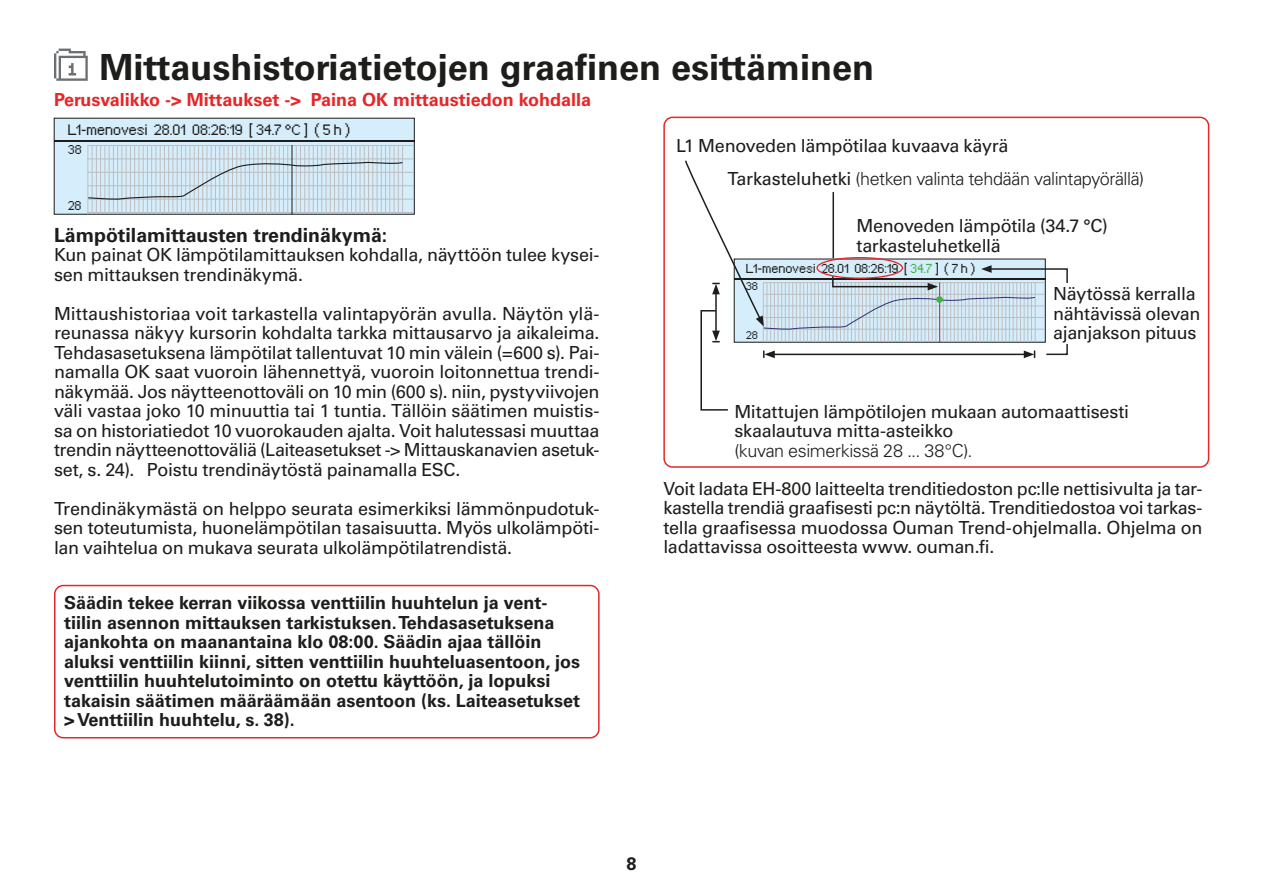
<style>
.page{position:relative;width:1263px;height:893px;background:#fff}
.page>*{position:absolute;margin:0;border:0;box-sizing:border-box;transform-origin:0 0}
.Otsake{font:700 36px "Univers LT Std";color:#1d1d1b}
.Ingressi{font:700 19.5px "Univers LT Std";color:#1d1d1b}
.Leipäteksti_12_pt{font:18px/19.5px "Univers LT Std";letter-spacing:-.02em;color:#1d1d1b;text-align:justify}
.Hakusanat{font:700 18px/19.5px "Univers LT Std";color:#1d1d1b}
.Leipäteksti_12_pt-2{font:300 18px "Univers LT Std";letter-spacing:-.025em;color:#1d1d1b}
.ylämäärite_12___13_B{font:700 18px "Univers LT Std";color:#e52729}
.t1{font:10.5px "px sans nouveaux";letter-spacing:.005em;color:#1d1d1b}
.t2{font:9.15px "px sans nouveaux";letter-spacing:.01em;color:#1d1d1b}
.t3{font:9px "px sans nouveaux";color:#1d1d1b}
.t4{font:7.8px "px sans nouveaux";color:#1d1d1b}
.s1{font-weight:400}
.s2{color:#45ad4a}
</style>
<div class="page">
<div style="left:663px;top:117px;width:546px;height:351px;border:2px solid #e52729;border-radius:9px"></div>
<div style="left:54px;top:118px;width:360px;height:96px;background:#d6eefb"></div>
<hr style="left:54px;top:141px;width:360px;height:1px;background:#1d1d1b">
<hr style="left:92px;top:145px;width:1px;height:69px;background:#bdbec0">
<hr style="left:96px;top:145px;width:1px;height:69px;background:#bdbec0">
<hr style="left:100px;top:145px;width:1px;height:69px;background:#bdbec0">
<hr style="left:105px;top:145px;width:1px;height:69px;background:#bdbec0">
<hr style="left:109px;top:145px;width:1px;height:69px;background:#bdbec0">
<hr style="left:113px;top:145px;width:1px;height:69px;background:#bdbec0">
<hr style="left:117px;top:145px;width:1px;height:69px;background:#bdbec0">
<hr style="left:122px;top:145px;width:1px;height:69px;background:#bdbec0">
<hr style="left:126px;top:145px;width:1px;height:69px;background:#bdbec0">
<hr style="left:130px;top:145px;width:1px;height:69px;background:#bdbec0">
<hr style="left:134px;top:145px;width:1px;height:69px;background:#bdbec0">
<hr style="left:139px;top:145px;width:1px;height:69px;background:#bdbec0">
<hr style="left:143px;top:145px;width:1px;height:69px;background:#bdbec0">
<hr style="left:147px;top:145px;width:1px;height:69px;background:#bdbec0">
<hr style="left:151px;top:145px;width:1px;height:69px;background:#bdbec0">
<hr style="left:156px;top:145px;width:1px;height:69px;background:#bdbec0">
<hr style="left:160px;top:145px;width:1px;height:69px;background:#bdbec0">
<hr style="left:164px;top:145px;width:1px;height:69px;background:#bdbec0">
<hr style="left:168px;top:145px;width:1px;height:69px;background:#bdbec0">
<hr style="left:173px;top:145px;width:1px;height:69px;background:#bdbec0">
<hr style="left:177px;top:145px;width:1px;height:69px;background:#bdbec0">
<hr style="left:181px;top:145px;width:1px;height:69px;background:#bdbec0">
<hr style="left:185px;top:145px;width:1px;height:69px;background:#bdbec0">
<hr style="left:190px;top:145px;width:1px;height:69px;background:#bdbec0">
<hr style="left:194px;top:145px;width:1px;height:69px;background:#bdbec0">
<hr style="left:198px;top:145px;width:1px;height:69px;background:#bdbec0">
<hr style="left:202px;top:145px;width:1px;height:69px;background:#bdbec0">
<hr style="left:207px;top:145px;width:1px;height:69px;background:#bdbec0">
<hr style="left:211px;top:145px;width:1px;height:69px;background:#bdbec0">
<hr style="left:215px;top:145px;width:1px;height:69px;background:#bdbec0">
<hr style="left:219px;top:145px;width:1px;height:69px;background:#bdbec0">
<hr style="left:224px;top:145px;width:1px;height:69px;background:#bdbec0">
<hr style="left:228px;top:145px;width:1px;height:69px;background:#bdbec0">
<hr style="left:232px;top:145px;width:1px;height:69px;background:#bdbec0">
<hr style="left:236px;top:145px;width:1px;height:69px;background:#bdbec0">
<hr style="left:241px;top:145px;width:1px;height:69px;background:#bdbec0">
<hr style="left:249px;top:145px;width:1px;height:69px;background:#bdbec0">
<hr style="left:253px;top:145px;width:1px;height:69px;background:#bdbec0">
<hr style="left:258px;top:145px;width:1px;height:69px;background:#bdbec0">
<hr style="left:262px;top:145px;width:1px;height:69px;background:#bdbec0">
<hr style="left:266px;top:145px;width:1px;height:69px;background:#bdbec0">
<hr style="left:270px;top:145px;width:1px;height:69px;background:#bdbec0">
<hr style="left:275px;top:145px;width:1px;height:69px;background:#bdbec0">
<hr style="left:279px;top:145px;width:1px;height:69px;background:#bdbec0">
<hr style="left:283px;top:145px;width:1px;height:69px;background:#bdbec0">
<hr style="left:287px;top:145px;width:1px;height:69px;background:#bdbec0">
<hr style="left:296px;top:145px;width:1px;height:69px;background:#bdbec0">
<hr style="left:300px;top:145px;width:1px;height:69px;background:#bdbec0">
<hr style="left:304px;top:145px;width:1px;height:69px;background:#bdbec0">
<hr style="left:309px;top:145px;width:1px;height:69px;background:#bdbec0">
<hr style="left:313px;top:145px;width:1px;height:69px;background:#bdbec0">
<hr style="left:317px;top:145px;width:1px;height:69px;background:#bdbec0">
<hr style="left:321px;top:145px;width:1px;height:69px;background:#bdbec0">
<hr style="left:326px;top:145px;width:1px;height:69px;background:#bdbec0">
<hr style="left:330px;top:145px;width:1px;height:69px;background:#bdbec0">
<hr style="left:334px;top:145px;width:1px;height:69px;background:#bdbec0">
<hr style="left:338px;top:145px;width:1px;height:69px;background:#bdbec0">
<hr style="left:343px;top:145px;width:1px;height:69px;background:#bdbec0">
<hr style="left:347px;top:145px;width:1px;height:69px;background:#bdbec0">
<hr style="left:351px;top:145px;width:1px;height:69px;background:#bdbec0">
<hr style="left:355px;top:145px;width:1px;height:69px;background:#bdbec0">
<hr style="left:360px;top:145px;width:1px;height:69px;background:#bdbec0">
<hr style="left:364px;top:145px;width:1px;height:69px;background:#bdbec0">
<hr style="left:368px;top:145px;width:1px;height:69px;background:#bdbec0">
<hr style="left:372px;top:145px;width:1px;height:69px;background:#bdbec0">
<hr style="left:377px;top:145px;width:1px;height:69px;background:#bdbec0">
<hr style="left:381px;top:145px;width:1px;height:69px;background:#bdbec0">
<hr style="left:385px;top:145px;width:1px;height:69px;background:#bdbec0">
<hr style="left:389px;top:145px;width:1px;height:69px;background:#bdbec0">
<hr style="left:394px;top:145px;width:1px;height:69px;background:#bdbec0">
<hr style="left:398px;top:145px;width:1px;height:69px;background:#bdbec0">
<hr style="left:87px;top:145px;width:327px;height:1px;background:#bdbec0">
<hr style="left:87px;top:212px;width:327px;height:1px;background:#bdbec0">
<hr style="left:87px;top:199px;width:327px;height:1px;background:#bdbec0">
<hr style="left:87px;top:185px;width:327px;height:1px;background:#bdbec0">
<hr style="left:87px;top:172px;width:327px;height:1px;background:#bdbec0">
<hr style="left:87px;top:159px;width:327px;height:1px;background:#bdbec0">
<hr style="left:245px;top:145px;width:1px;height:69px;background:#bdbec0">
<hr style="left:87px;top:145px;width:1px;height:69px;background:#bdbec0">
<hr style="left:402px;top:145px;width:1px;height:69px;background:#bdbec0">
<svg style="left:87px;top:161px;width:316px;height:39px"></svg>
<hr style="left:292px;top:145px;width:1px;height:69px;background:#1d1d1b">
<div style="left:54px;top:585px;width:546px;height:153px;border:2px solid #e52729;border-radius:9px"></div>
<svg style="left:685px;top:160px;width:383px;height:251px"></svg>
<div style="left:1050px;top:283px;width:151px;height:61px;background:#fff"></div>
<svg style="left:54px;top:49px;width:34px;height:32px"></svg>
<p class="Otsake" style="left:99px;top:46px;width:776px">Mittaushistoriatietojen graafinen esittäminen</p>
<p class="ylämäärite_12___13_B" style="left:54px;top:89px;width:539px">Perusvalikko -&gt; Mittaukset -&gt; Paina OK mittaustiedon kohdalla</p>
<p class="t1" style="left:68px;top:125px;width:284px">L1-menovesi 28.01 08:26:19 [ 34.7 °C ] ( 5 h )</p>
<p class="t3" style="left:68px;top:146px;width:15px">38</p>
<p class="t3" style="left:68px;top:202px;width:15px">28</p>
<p class="Ingressi" style="left:54px;top:223px;width:335px">Lämpötilamittausten trendinäkymä:</p>
<p class="Leipäteksti_12_pt" style="left:54px;top:245px;width:547px">Kun painat OK lämpötilamittauksen kohdalla, näyttöön tulee kysei&shy;sen mittauksen trendinäkymä.</p>
<p class="Leipäteksti_12_pt" style="left:54px;top:304px;width:547px">Mittaushistoriaa voit tarkastella valintapyörän avulla. Näytön ylä&shy;reunassa näkyy kursorin kohdalta tarkka mittausarvo ja aikaleima.<br>Tehdasasetuksena lämpötilat tallentuvat 10 min välein (=600 s). Pai&shy;namalla OK saat vuoroin lähennettyä, vuoroin loitonnettua trendi&shy;näkymää. Jos näytteenottoväli on 10 min (600 s). niin, pystyviivojen väli vastaa joko 10 minuuttia tai 1 tuntia. Tällöin säätimen muistis&shy;sa on historiatiedot 10 vuorokauden ajalta. Voit halutessasi muuttaa trendin näytteenottoväliä (Laiteasetukset -&gt; Mittauskanavien asetuk&shy;set, s. 24). Poistu trendinäytöstä painamalla ESC.</p>
<p class="Leipäteksti_12_pt" style="left:54px;top:499px;width:547px">Trendinäkymästä on helppo seurata esimerkiksi lämmönpudotuk&shy;sen toteutumista, huonelämpötilan tasaisuutta. Myös ulkolämpöti&shy;lan vaihtelua on mukava seurata ulkolämpötilatrendistä.</p>
<p class="Hakusanat" style="left:64px;top:593px;width:518px">Säädin tekee kerran viikossa venttiilin huuhtelun ja vent&shy;tiilin asennon mittauksen tarkistuksen. Tehdasasetuksena ajankohta on maanantaina klo 08:00. Säädin ajaa tällöin aluksi venttiilin kiinni, sitten venttiilin huuhteluasentoon, jos venttiilin huuhtelutoiminto on otettu käyttöön, ja lopuksi takaisin säätimen määräämään asentoon (ks. Laiteasetukset &gt; Venttiilin huuhtelu, s. 38).</p>
<p class="Leipäteksti_12_pt" style="left:676px;top:136px;width:334px">L1 Menoveden lämpötilaa kuvaava käyrä</p>
<p class="Leipäteksti_12_pt-2" style="left:727px;top:168px;width:418px"><span class="s1">Tarkasteluhetki</span> (hetken valinta tehdään valintapyörällä)</p>
<p class="Leipäteksti_12_pt" style="left:856px;top:216px;width:253px">Menoveden lämpötila (34.7 °C)</p>
<p class="Leipäteksti_12_pt" style="left:856px;top:236px;width:146px">tarkasteluhetkellä</p>
<p class="t2" style="left:746px;top:265px;width:231px">L1-menovesi 28.01 08:26:19 [ <span class="s2">34.7</span> ] ( 7 h )</p>
<p class="t4" style="left:746px;top:283px;width:13px">38</p>
<p class="Leipäteksti_12_pt" style="left:1053px;top:284px;width:144px">Näytössä kerralla</p>
<p class="Leipäteksti_12_pt" style="left:1053px;top:304px;width:149px">nähtävissä olevan ajanjakson pituus</p>
<p class="t4" style="left:746px;top:331px;width:13px">28</p>
<p class="Leipäteksti_12_pt" style="left:734px;top:402px;width:396px">Mitattujen lämpötilojen mukaan automaattisesti</p>
<p class="Leipäteksti_12_pt" style="left:734px;top:421px;width:220px">skaalautuva mitta-asteikko</p>
<p class="Leipäteksti_12_pt-2" style="left:734px;top:440px;width:240px">(kuvan esimerkissä 28 ... 38°C).</p>
<p class="Leipäteksti_12_pt" style="left:663px;top:479px;width:540px">Voit ladata EH-800 laitteelta trenditiedoston pc:lle nettisivulta ja tar&shy;kastella trendiä graafisesti pc:n näytöltä. Trenditiedostoa voi tarkas&shy;tella graafisessa muodossa Ouman Trend-ohjelmalla. Ohjelma on ladattavissa osoitteesta www. ouman.fi.</p>
<p class="Hakusanat" style="left:626px;top:854px;width:12px">8</p>
</div>
